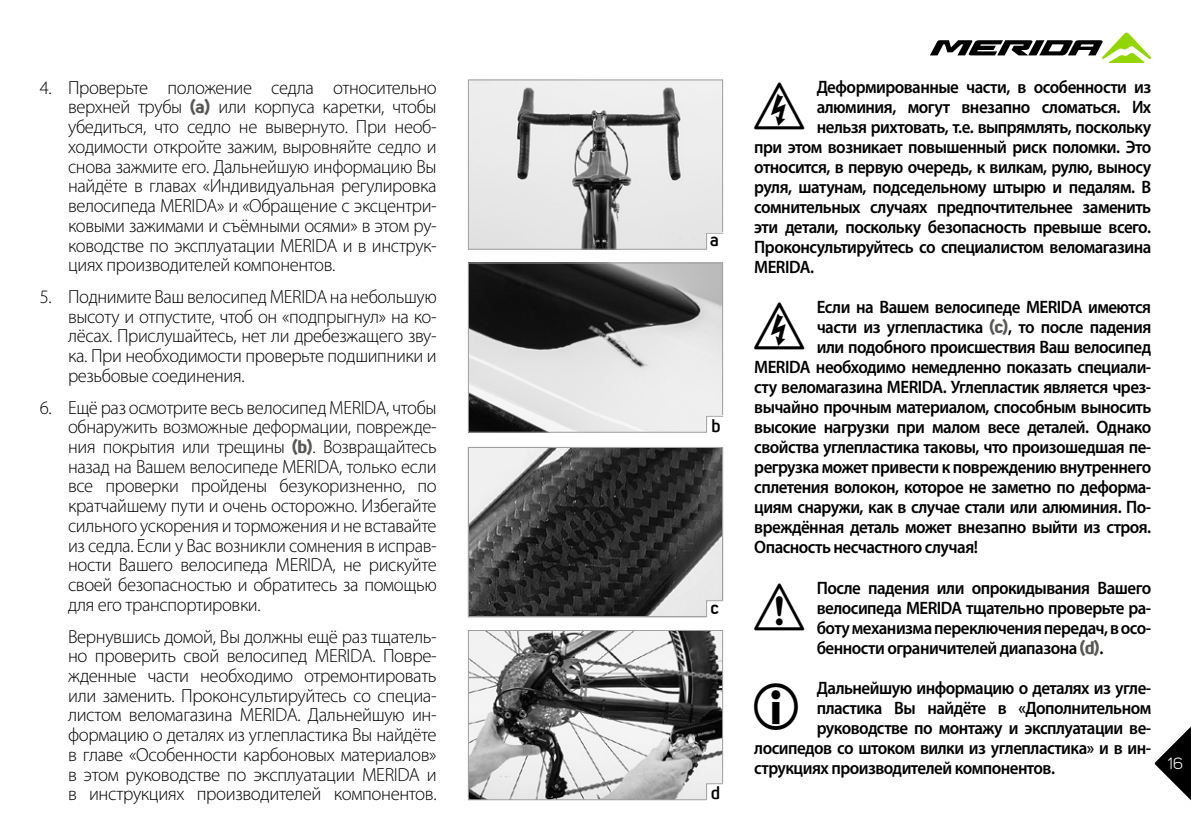
<style>
.page{position:relative;width:1191px;height:840px;background:#fff}
.page>*{position:absolute;margin:0;border:0;box-sizing:border-box;transform-origin:0 0}
.t1{font:47.2px "Picto";color:#000;scale:.94 1}
.t2{font:46.8px "Picto";color:#000;scale:.94 1}
.t3{font:300 19px/19.8px "Myriad Pro";letter-spacing:-.02em;color:#000;text-align:justify}
.t4{font:600 18px/20px "Myriad Pro";letter-spacing:-.03em;color:#000;text-align:justify;scale:.94 1}
.t5{font:700 18px "Uni Sans Semi";color:#000}
.t6{font:16px "Uni Sans Book";color:#fff}
.s1{font-family:"Uni Sans Bold";font-weight:400;font-size:18px;color:#575756}
.s2{font-family:"Uni Sans Bold";font-weight:400;color:#575756}
</style>
<div class="page">
<svg style="left:1154px;top:726px;width:37px;height:73px"></svg>
<svg style="left:930px;top:33px;width:221px;height:30px"></svg>
<img style="left:470px;top:448px;width:251px;height:167px">
<img style="left:470px;top:81px;width:251px;height:166px">
<div style="left:468px;top:79px;width:255px;height:170px;border:1px solid #9f9f9f"></div>
<img style="left:470px;top:631px;width:251px;height:166px">
<div style="left:468px;top:629px;width:255px;height:170px;border:1px solid #9f9f9f"></div>
<img style="left:470px;top:264px;width:251px;height:166px">
<div style="left:468px;top:262px;width:255px;height:170px;border:1px solid #9f9f9f"></div>
<div style="left:468px;top:446px;width:255px;height:171px;border:1px solid #9f9f9f"></div>
<svg style="left:705px;top:232px;width:18px;height:18px"></svg>
<svg style="left:705px;top:415px;width:18px;height:18px"></svg>
<svg style="left:705px;top:599px;width:19px;height:19px"></svg>
<svg style="left:705px;top:782px;width:19px;height:18px"></svg>
<p class="t3" style="left:68px;top:77px;width:370px;text-indent:-28px">4. Проверьте положение седла относительно верхней трубы <span class="s1">(a)</span> или корпуса каретки, чтобы убедиться, что седло не вывернуто. При необ&shy;ходимости откройте зажим, выровняйте седло и снова зажмите его. Дальнейшую информацию Вы найдёте в главах «Индивидуальная регулировка велосипеда MERIDA» и «Обращение с эксцентри&shy;ковыми зажимами и съёмными осями» в этом ру&shy;ководстве по эксплуатации MERIDA и в инструк&shy;циях производителей компонентов.</p>
<p class="t3" style="left:68px;top:286px;width:370px;text-indent:-28px">5. Поднимите Ваш велосипед MERIDA на небольшую высоту и отпустите, чтоб он «подпрыгнул» на ко&shy;лёсах. Прислушайтесь, нет ли дребезжащего зву&shy;ка. При необходимости проверьте подшипники и резьбовые соединения.</p>
<p class="t3" style="left:68px;top:397px;width:370px;text-indent:-28px">6. Ещё раз осмотрите весь велосипед MERIDA, чтобы обнаружить возможные деформации, поврежде&shy;ния покрытия или трещины <span class="s1">(b)</span>. Возвращайтесь назад на Вашем велосипеде MERIDA, только если все проверки пройдены безукоризненно, по кратчайшему пути и очень осторожно. Избегайте сильного ускорения и торможения и не вставайте из седла. Если у Вас возникли сомнения в исправ&shy;ности Вашего велосипеда MERIDA, не рискуйте своей безопасностью и обратитесь за помощью для его транспортировки.</p>
<p class="t3" style="left:68px;top:625px;width:370px">Вернувшись домой, Вы должны ещё раз тщатель&shy;но проверить свой велосипед MERIDA. Повре&shy;жденные части необходимо отремонтировать или заменить. Проконсультируйтесь со специа&shy;листом веломагазина MERIDA. Дальнейшую ин&shy;формацию о деталях из углепластика Вы найдёте в главе «Особенности карбоновых материалов» в этом руководстве по эксплуатации MERIDA и в инструкциях производителей компонентов.</p>
<p class="t5" style="left:710px;top:229px;width:11px">a</p>
<p class="t5" style="left:711px;top:414px;width:11px">b</p>
<p class="t5" style="left:710px;top:596px;width:10px">c</p>
<p class="t5" style="left:711px;top:781px;width:11px">d</p>
<h2 class="t2" style="left:754px;top:82px;width:40px">G</h2>
<p class="t4" style="left:816px;top:76px;width:357px">Деформированные части, в особенности из</p>
<p class="t4" style="left:816px;top:96px;width:357px">алюминия, могут внезапно сломаться. Их</p>
<p class="t4" style="left:816px;top:116px;width:357px">нельзя рихтовать, т.е. выпрямлять, поскольку</p>
<p class="t4" style="left:754px;top:136px;width:424px">при этом возникает повышенный риск поломки. Это</p>
<p class="t4" style="left:754px;top:156px;width:424px">относится, в первую очередь, к вилкам, рулю, выносу</p>
<p class="t4" style="left:754px;top:176px;width:424px">руля, шатунам, подседельному штырю и педалям. В</p>
<p class="t4" style="left:754px;top:196px;width:424px">сомнительных случаях предпочтительнее заменить</p>
<p class="t4" style="left:754px;top:216px;width:424px">эти детали, поскольку безопасность превыше всего.</p>
<p class="t4" style="left:754px;top:236px;width:424px">Проконсультируйтесь со специалистом веломагазина</p>
<p class="t4" style="left:754px;top:256px;width:65px">MERIDA.</p>
<h2 class="t2" style="left:754px;top:302px;width:40px">G</h2>
<p class="t4" style="left:816px;top:296px;width:357px">Если на Вашем велосипеде MERIDA имеются</p>
<p class="t4" style="left:816px;top:316px;width:357px">части из углепластика <span class="s2">(c)</span>, то после падения</p>
<p class="t4" style="left:816px;top:336px;width:357px">или подобного происшествия Ваш велосипед</p>
<p class="t4" style="left:754px;top:356px;width:424px">MERIDA необходимо немедленно показать специали-</p>
<p class="t4" style="left:754px;top:376px;width:424px">сту веломагазина MERIDA. Углепластик является чрез-</p>
<p class="t4" style="left:754px;top:396px;width:424px">вычайно прочным материалом, способным выносить</p>
<p class="t4" style="left:754px;top:416px;width:424px">высокие нагрузки при малом весе деталей. Однако</p>
<p class="t4" style="left:754px;top:436px;width:424px">свойства углепластика таковы, что произошедшая пе-</p>
<p class="t4" style="left:754px;top:456px;width:424px">регрузка может привести к повреждению внутреннего</p>
<p class="t4" style="left:754px;top:476px;width:424px">сплетения волокон, которое не заметно по деформа-</p>
<p class="t4" style="left:754px;top:496px;width:424px">циям снаружи, как в случае стали или алюминия. По-</p>
<p class="t4" style="left:754px;top:516px;width:424px">вреждённая деталь может внезапно выйти из строя.</p>
<p class="t4" style="left:754px;top:536px;width:239px">Опасность несчастного случая!</p>
<h2 class="t2" style="left:754px;top:582px;width:40px">A</h2>
<p class="t4" style="left:816px;top:576px;width:357px">После падения или опрокидывания Вашего велосипеда MERIDA тщательно проверьте ра&shy;боту механизма переключения передач, в осо&shy;бенности ограничителей диапазона <span class="s2">(d)</span>.</p>
<h1 class="t1" style="left:754px;top:682px;width:67px">i</h1>
<p class="t4" style="left:816px;top:676px;width:357px">Дальнейшую информацию о деталях из угле-</p>
<p class="t4" style="left:816px;top:696px;width:357px">пластика Вы найдёте в «Дополнительном</p>
<p class="t4" style="left:816px;top:716px;width:357px">руководстве по монтажу и эксплуатации ве-</p>
<p class="t4" style="left:754px;top:736px;width:424px">лосипедов со штоком вилки из углепластика» и в ин-</p>
<p class="t4" style="left:754px;top:756px;width:321px">струкциях производителей компонентов.</p>
<p class="t6" style="left:1167px;top:753px;width:17px">16</p>
</div>
